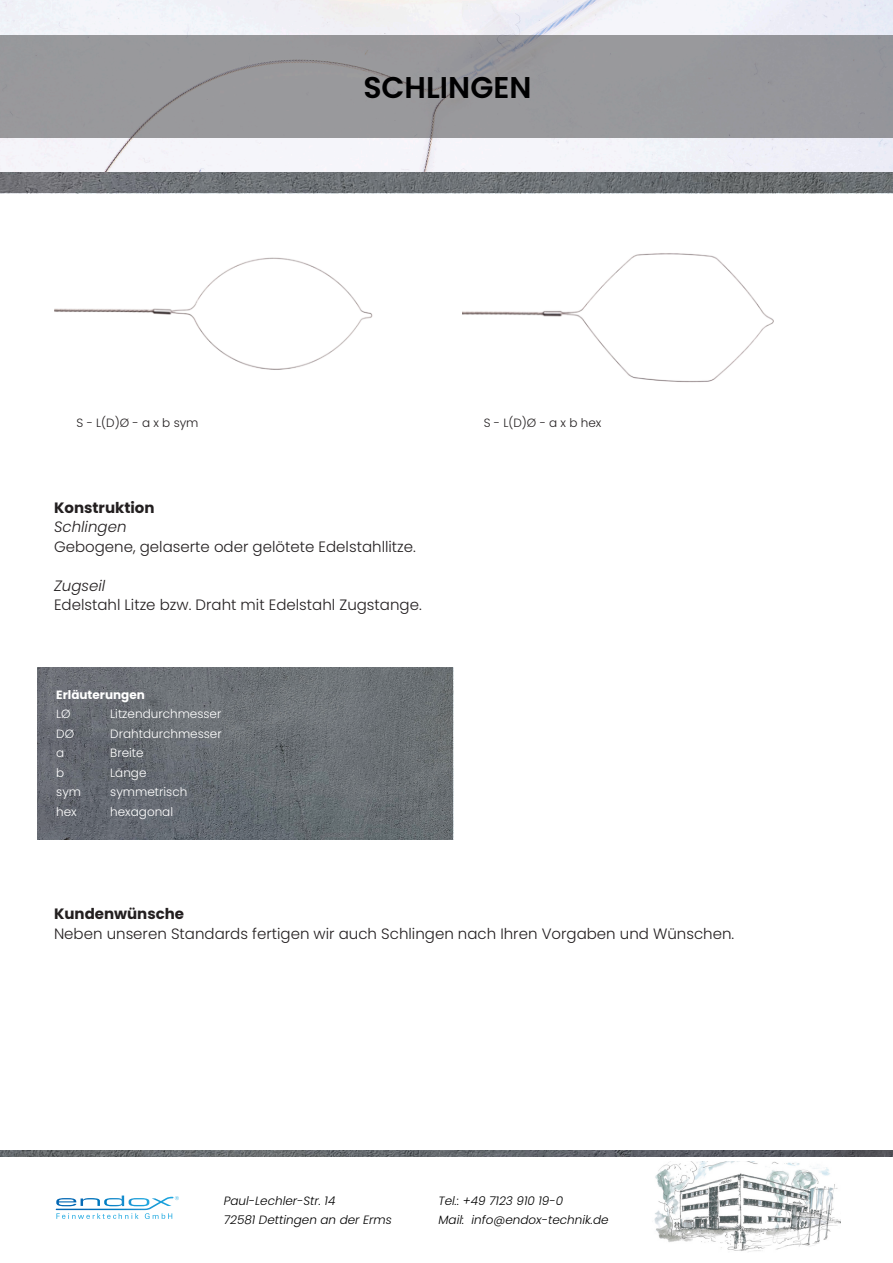
<style>
.page{position:relative;width:893px;height:1263px;background:#fff}
.page>*{position:absolute;margin:0;border:0;box-sizing:border-box;transform-origin:0 0}
.t1{font:600 30px "Poppins";color:#000001}
.t2{font:300 15px "Poppins";color:#231f20}
.t3{font:700 15px "Poppins";color:#231f20}
.t4{font:italic 300 15px "Poppins";color:#231f20}
.t5{font:italic 300 12px "Poppins";color:#000001}
.t6{font:300 12px "Poppins";color:#fff}
.t7{font:300 12px "Poppins";color:#231f20}
.t8{font:700 12px "Poppins";color:#fff}
</style>
<div class="page">
<img style="left:38px;top:668px;width:415px;height:172px">
<img style="left:0;top:0;width:893px;height:172px">
<div style="left:0;top:36px;width:893px;height:102px;background:#99999c"></div>
<img style="left:654px;top:1161px;width:187px;height:91px">
<svg style="left:56px;top:1195px;width:123px;height:24px"></svg>
<img style="left:54px;top:257px;width:319px;height:113px">
<img style="left:462px;top:253px;width:311px;height:130px">
<img style="left:0;top:1151px;width:893px;height:6px">
<svg style="left:0;top:172px;width:893px;height:21px;background:#6c7073"></svg>
<p class="t7" style="left:77px;top:416px;width:124px">S - L(D)Ø - a x b sym</p>
<p class="t1" style="left:363px;top:70px;width:170px">SCHLINGEN</p>
<p class="t7" style="left:484px;top:416px;width:119px">S - L(D)Ø - a x b hex</p>
<p class="t3" style="left:54px;top:499px;width:102px">Konstruktion</p>
<p class="t4" style="left:54px;top:518px;width:74px">Schlingen</p>
<p class="t2" style="left:54px;top:538px;width:363px">Gebogene, gelaserte oder gelötete Edelstahllitze.</p>
<p class="t4" style="left:54px;top:577px;width:53px">Zugseil</p>
<p class="t2" style="left:54px;top:596px;width:369px">Edelstahl Litze bzw. Draht mit Edelstahl Zugstange.</p>
<p class="t8" style="left:56px;top:688px;width:90px">Erläuterungen</p>
<p class="t6" style="left:56px;top:707px;width:16px">LØ</p>
<p class="t6" style="left:110px;top:707px;width:113px">Litzendurchmesser</p>
<p class="t6" style="left:56px;top:727px;width:19px">DØ</p>
<p class="t6" style="left:110px;top:727px;width:113px">Drahtdurchmesser</p>
<p class="t6" style="left:56px;top:746px;width:10px">a</p>
<p class="t6" style="left:110px;top:746px;width:35px">Breite</p>
<p class="t6" style="left:56px;top:766px;width:10px">b</p>
<p class="t6" style="left:110px;top:766px;width:38px">Länge</p>
<p class="t6" style="left:56px;top:785px;width:26px">sym</p>
<p class="t6" style="left:110px;top:785px;width:79px">symmetrisch</p>
<p class="t6" style="left:56px;top:805px;width:22px">hex</p>
<p class="t6" style="left:110px;top:805px;width:64px">hexagonal</p>
<p class="t3" style="left:54px;top:905px;width:132px">Kundenwünsche</p>
<p class="t2" style="left:54px;top:925px;width:682px">Neben unseren Standards fertigen wir auch Schlingen nach Ihren Vorgaben und Wünschen.</p>
<p class="t5" style="left:224px;top:1194px;width:113px">Paul-Lechler-Str. 14</p>
<p class="t5" style="left:224px;top:1213px;width:170px">72581 Dettingen an der Erms</p>
<p class="t5" style="left:438px;top:1194px;width:126px">Tel.: +49 7123 910 19-0</p>
<p class="t5" style="left:438px;top:1213px;width:172px">Mail: info@endox-technik.de</p>
</div>
